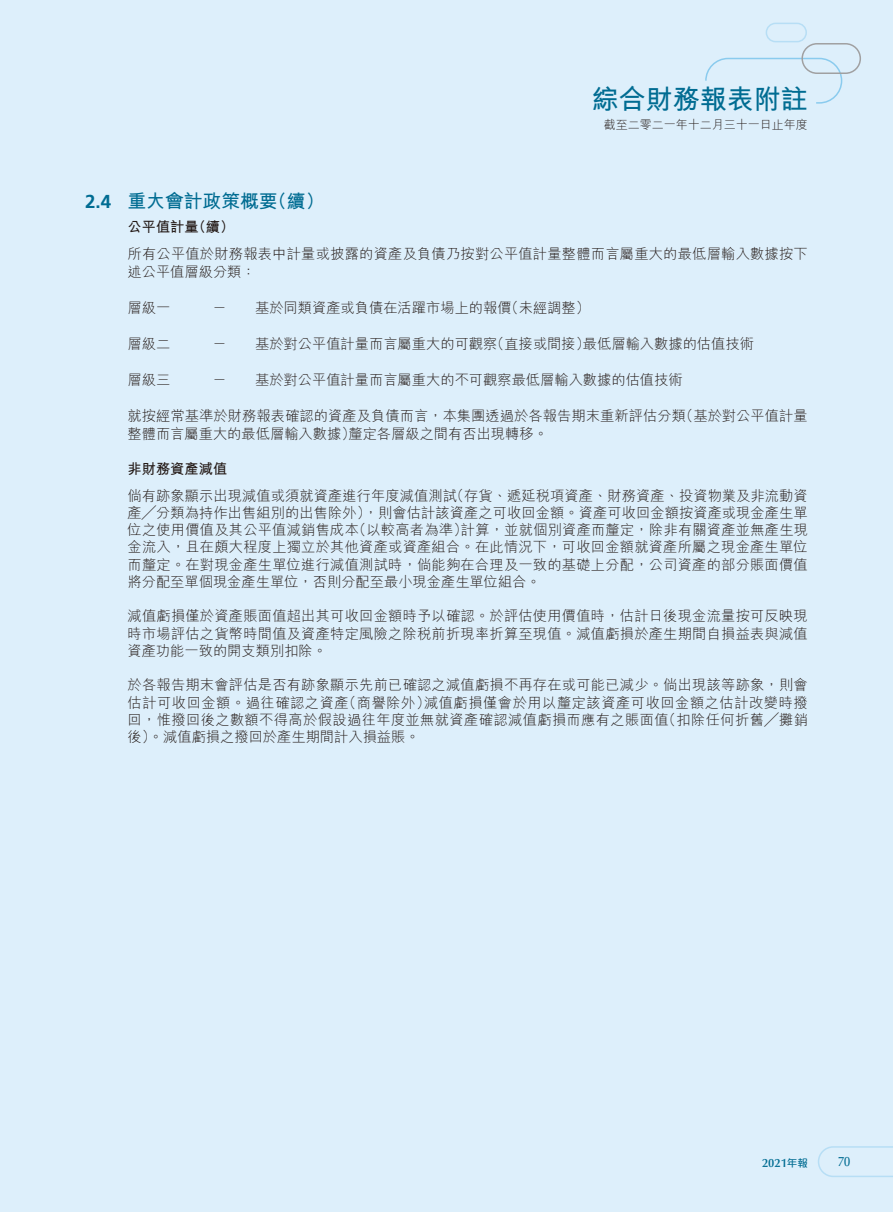
<style>
.page{position:relative;width:893px;height:1212px;background:#ddeffb}
.page>*{position:absolute;margin:0;border:0;box-sizing:border-box;transform-origin:0 0}
.t1{font:700 27px "M Hei HK";color:#006c92}
.t2{font:700 18.75px "M Hei HK";color:#006c92}
.t3{font:700 18.75px "Frutiger LT Std";color:#006c92}
.t4{font:300 14.25px/17.2px "M Hei HK";letter-spacing:.015em;color:#231916}
.t5{font:700 14.25px "M Hei HK";color:#231916}
.t6{font:300 14.25px "M Hei HK";letter-spacing:.035em;color:#231916}
.t7{font:500 13.5px "Optima LT Std";color:#006c92;scale:.9 1}
.t8{font:300 12px "M Hei HK";color:#231916}
.t9{font:600 12px "Optima LT Std";color:#006c92}
.t10{font:500 10.5px "M Elle HK";color:#006c92}
</style>
<div class="page">
<svg style="left:705px;top:57px;width:138px;height:47px"></svg>
<div style="left:801px;top:43px;width:60px;height:31px;border:2px solid #a0a0a1;border-radius:15px"></div>
<div style="left:766px;top:23px;width:41px;height:19px;border:2px solid #b7def5;border-radius:9px"></div>
<svg style="left:818px;top:1146px;width:75px;height:31px"></svg>
<h1 class="t1" style="left:592px;top:80px;width:217px">綜合財務報表附註</h1>
<p class="t8" style="left:604px;top:118px;width:206px">截至二零二一年十二月三十一日止年度</p>
<h2 class="t3" style="left:85px;top:191px;width:28px">2.4</h2>
<h2 class="t2" style="left:128px;top:188px;width:152px">重大會計政策概要</h2>
<h2 class="t2" style="left:268px;top:188px;width:58px">（續(</h2>
<p class="t5" style="left:128px;top:217px;width:73px">公平值計量</p>
<p class="t4" style="left:128px;top:245px;width:682px;line-height:18px">所有公平值於財務報表中計量或披露的資產及負債乃按對公平值計量整體而言屬重大的最低層輸入數據按下述公平值層級分類：</p>
<p class="t4" style="left:505px;top:299px;width:87px">（未經調整(</p>
<p class="t5" style="left:192px;top:217px;width:44px">（續(</p>
<p class="t4" style="left:255px;top:299px;width:258px">基於同類資產或負債在活躍市場上的報價</p>
<p class="t4" style="left:128px;top:299px;width:44px">層級一</p>
<p class="t4" style="left:213px;top:299px;width:16px">－</p>
<p class="t4" style="left:128px;top:335px;width:44px">層級二</p>
<p class="t4" style="left:128px;top:371px;width:44px">層級三</p>
<p class="t4" style="left:213px;top:335px;width:16px">－</p>
<p class="t4" style="left:213px;top:371px;width:16px">－</p>
<p class="t4" style="left:490px;top:335px;width:101px">（直接或間接）</p>
<p class="t4" style="left:255px;top:335px;width:244px">基於對公平值計量而言屬重大的可觀察</p>
<p class="t4" style="left:583px;top:335px;width:172px">最低層輸入數據的估值技術</p>
<p class="t4" style="left:255px;top:371px;width:429px">基於對公平值計量而言屬重大的不可觀察最低層輸入數據的估值技術</p>
<p class="t4" style="left:679px;top:407px;width:130px">（基於對公平值計量</p>
<p class="t4" style="left:348px;top:407px;width:339px;line-height:18px;text-indent:-221px">就按經常基準於財務報表確認的資產及負債而言，本集團透過於各報告期末重新評估分類釐定各層級之間有否出現轉移。</p>
<p class="t4" style="left:128px;top:425px;width:229px">整體而言屬重大的最低層輸入數據）</p>
<p class="t5" style="left:128px;top:459px;width:101px">非財務資產減值</p>
<p class="t4" style="left:450px;top:486px;width:359px">（存貨、遞延稅項資產、財務資產、投資物業及非流動資</p>
<p class="t4" style="left:128px;top:486px;width:331px">倘有跡象顯示出現減值或須就資產進行年度減值測試</p>
<p class="t4" style="left:128px;top:504px;width:682px">產╱分類為持作出售組別的出售除外，）則會估計該資產之可收回金額。資產可收回金額按資產或現金產生單</p>
<p class="t4" style="left:461px;top:521px;width:349px">計算，並就個別資產而釐定，除非有關資產並無產生現</p>
<p class="t4" style="left:352px;top:521px;width:117px">（以較高者為準）</p>
<p class="t4" style="left:128px;top:521px;width:682px">位之使用價值及其公平值減銷售成本<br>金流入，且在頗大程度上獨立於其他資產或資產組合。在此情況下，可收回金額就資產所屬之現金產生單位而釐定。在對現金產生單位進行減值測試時，倘能夠在合理及一致的基礎上分配，公司資產的部分賬面價值將分配至單個現金產生單位，否則分配至最小現金產生單位組合。</p>
<p class="t4" style="left:128px;top:607px;width:682px;text-align:justify">減值虧損僅於資產賬面值超出其可收回金額時予以確認。於評估使用價值時，估計日後現金流量按可反映現時市場評估之貨幣時間值及資產特定風險之除稅前折現率折算至現值。減值虧損於產生期間自損益表與減值資產功能一致的開支類別扣除。</p>
<p class="t4" style="left:128px;top:676px;width:682px;text-align:right">於各報告期末會評估是否有跡象顯示先前已確認之減值虧損不再存在或可能已減少。倘出現該等跡象，則會減值虧損僅會於用以釐定該資產可收回金額之估計改變時撥</p>
<p class="t4" style="left:342px;top:694px;width:90px">（商譽除外）</p>
<p class="t6" style="left:128px;top:695px;width:223px">估計可收回金額。過往確認之資產</p>
<p class="t4" style="left:662px;top:711px;width:147px">（扣除任何折舊╱攤銷</p>
<p class="t4" style="left:128px;top:711px;width:543px">回，惟撥回後之數額不得高於假設過往年度並無就資產確認減值虧損而應有之賬面值後）。減值虧損之撥回於產生期間計入損益賬。</p>
<p class="t10" style="left:787px;top:1157px;width:22px">年報</p>
<p class="t9" style="left:762px;top:1155px;width:26px">2021</p>
<p class="t7" style="left:838px;top:1154px;width:15px">70</p>
</div>
